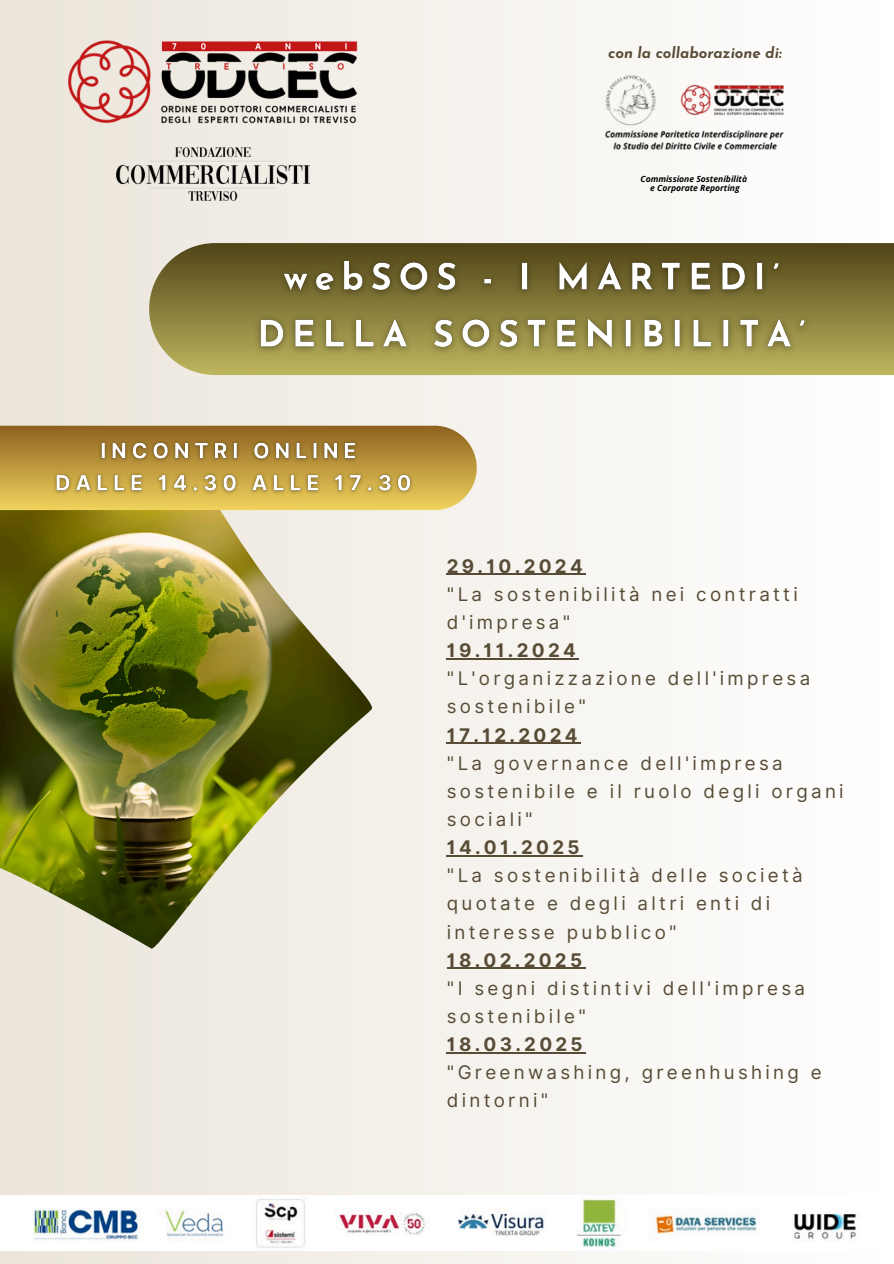
<style>
.page{position:relative;width:894px;height:1264px;background:#fff}
.page>*{position:absolute;margin:0;border:0;box-sizing:border-box;transform-origin:0 0}
.t1{font:18.75px/28.2px "Inter";letter-spacing:.175em;color:#584c36}
.t2{font:italic 700 15px "Josefin Sans";color:#584c36}
.t3{font:italic 700 8.55px "Open Sans";color:#000}
.s1{font-weight:700}
</style>
<div class="page">
<div style="left:0;top:0;width:893px;height:1263px;background:linear-gradient(to right,#ebe5da,#fff)"></div>
<img style="left:0;top:510px;width:372px;height:439px">
<svg style="left:149px;top:243px;width:744px;height:132px;background:#928847"></svg>
<img style="left:0;top:1195px;width:893px;height:55px">
<img style="left:65px;top:36px;width:296px;height:92px">
<img style="left:116px;top:148px;width:194px;height:53px">
<svg style="left:0;top:426px;width:476px;height:84px;background:#c19d45"></svg>
<img style="left:582px;top:70px;width:225px;height:87px">
<img style="left:48px;top:436px;width:369px;height:64px">
<img style="left:248px;top:250px;width:569px;height:111px">
<hr style="left:446px;top:574px;width:140px;height:1px;background:#584c36">
<hr style="left:446px;top:658px;width:133px;height:1px;background:#584c36">
<hr style="left:446px;top:742px;width:134px;height:1px;background:#584c36">
<hr style="left:446px;top:855px;width:136px;height:1px;background:#584c36">
<hr style="left:446px;top:967px;width:139px;height:1px;background:#584c36">
<hr style="left:446px;top:1052px;width:140px;height:1px;background:#584c36">
<h4 class="t2" style="left:608px;top:46px;width:175px">con la collaborazione di:</h4>
<p class="t3" style="left:640px;top:173px;width:108px">Commissione Sostenibilità</p>
<p class="t3" style="left:650px;top:182px;width:91px">e Corporate Reporting</p>
<p class="t1" style="left:446px;top:552px;width:398px"><span class="s1">29.10.2024<br></span>"La sostenibilità nei contratti d'impresa"<br><span class="s1">19.11.2024<br></span>"L'organizzazione dell'impresa sostenibile"<br><span class="s1">17.12.2024<br></span>"La governance dell'impresa sostenibile e il ruolo degli organi sociali"<br><span class="s1">14.01.2025<br></span>"La sostenibilità delle società quotate e degli altri enti di interesse pubblico"<br><span class="s1">18.02.2025<br></span>"I segni distintivi dell'impresa sostenibile"<br><span class="s1">18.03.2025<br></span>"Greenwashing, greenhushing e dintorni"</p>
</div>
